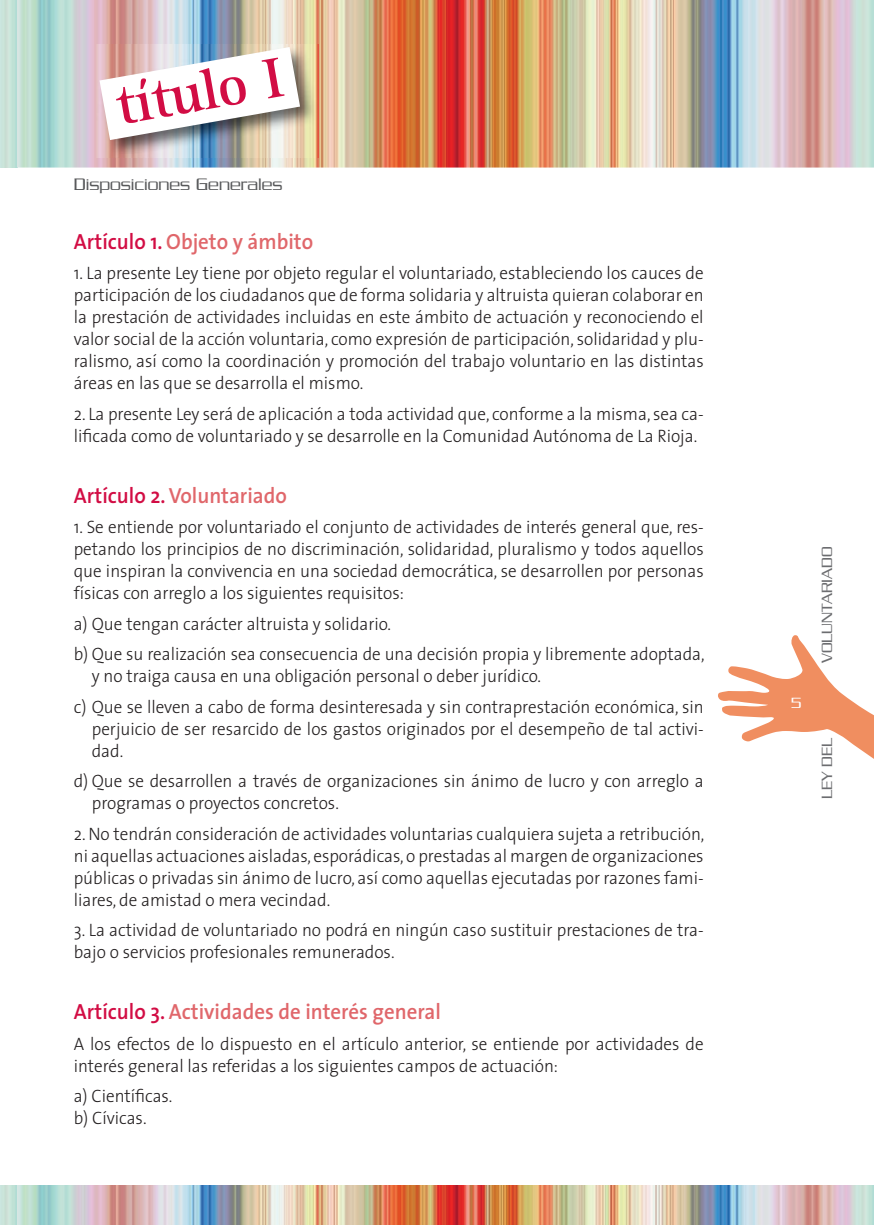
<style>
.page{position:relative;width:874px;height:1225px;background:#fff}
.page>*{position:absolute;margin:0;border:0;box-sizing:border-box;transform-origin:0 0}
.t1{font:700 58px "Rotis Serif Std";color:#d20d44}
.t2{font:600 22px "The Sans";color:#e0676b;scale:.95 1}
.t3{font:300 18px/22px "The Sans";color:#231f20;scale:.95 1}
.t4{font:300 18px "Serpentine Std";color:#57585a}
.t5{font:300 16px "Serpentine Std";color:#6c6d70}
.t6{font:300 16px "Serpentine Std";color:#fff}
.s1{color:#d20d44}
</style>
<div class="page">
<img style="left:0;top:1185px;width:873px;height:40px">
<img style="left:0;top:0;width:873px;height:167px">
<svg style="left:718px;top:635px;width:155px;height:123px"></svg>
<img style="left:97px;top:44px;width:221px;height:113px">
<img style="left:99px;top:47px;width:201px;height:93px">
<h1 class="t1" style="left:110px;top:72px;width:170px;rotate:-10deg">título I</h1>
<p class="t4" style="left:74px;top:175px;width:210px">Disposiciones Generales</p>
<p class="t2" style="left:74px;top:223px;width:253px"><span class="s1">Artículo 1.</span> Objeto y ámbito</p>
<p class="t3" style="left:74px;top:261px;width:664px;text-align:justify">1. La presente Ley tiene por objeto regular el voluntariado, estableciendo los cauces de participación de los ciudadanos que de forma solidaria y altruista quieran colaborar en la prestación de actividades incluidas en este ámbito de actuación y reconociendo el valor social de la acción voluntaria, como expresión de participación, solidaridad y plu&shy;ralismo, así como la coordinación y promoción del trabajo voluntario en las distintas áreas en las que se desarrolla el mismo.</p>
<p class="t3" style="left:74px;top:402px;width:664px">2. La presente Ley será de aplicación a toda actividad que, conforme a la misma, sea ca&shy;lificada como de voluntariado y se desarrolle en la Comunidad Autónoma de La Rioja.</p>
<p class="t2" style="left:74px;top:477px;width:226px"><span class="s1">Artículo 2.</span> Voluntariado</p>
<p class="t3" style="left:74px;top:515px;width:664px;text-align:justify">1. Se entiende por voluntariado el conjunto de actividades de interés general que, res&shy;petando los principios de no discriminación, solidaridad, pluralismo y todos aquellos que inspiran la convivencia en una sociedad democrática, se desarrollen por personas físicas con arreglo a los siguientes requisitos:</p>
<p class="t3" style="left:74px;top:607px;width:665px;line-height:30.6px">a) Que tengan carácter altruista y solidario.<br>b) Que su realización sea consecuencia de una decisión propia y libremente adoptada,</p>
<p class="t3" style="left:74px;top:660px;width:664px;line-height:30.6px;text-indent:18px">y no traiga causa en una obligación personal o deber jurídico.<br>c) Que se lleven a cabo de forma desinteresada y sin contraprestación económica, sin</p>
<p class="t3" style="left:92px;top:717px;width:645px">perjuicio de ser resarcido de los gastos originados por el desempeño de tal activi&shy;dad.</p>
<p class="t3" style="left:92px;top:769px;width:645px;text-indent:-18px">d) Que se desarrollen a través de organizaciones sin ánimo de lucro y con arreglo a programas o proyectos concretos.</p>
<p class="t3" style="left:74px;top:822px;width:665px;text-align:justify">2. No tendrán consideración de actividades voluntarias cualquiera sujeta a retribución, ni aquellas actuaciones aisladas, esporádicas, o prestadas al margen de organizaciones públicas o privadas sin ánimo de lucro, así como aquellas ejecutadas por razones fami&shy;liares, de amistad o mera vecindad.</p>
<p class="t3" style="left:74px;top:918px;width:664px">3. La actividad de voluntariado no podrá en ningún caso sustituir prestaciones de tra&shy;bajo o servicios profesionales remunerados.</p>
<p class="t2" style="left:74px;top:993px;width:387px"><span class="s1">Artículo 3.</span> Actividades de interés general</p>
<p class="t3" style="left:74px;top:1032px;width:664px">A los efectos de lo dispuesto en el artículo anterior, se entiende por actividades de interés general las referidas a los siguientes campos de actuación:</p>
<p class="t3" style="left:74px;top:1084px;width:105px">a) Científicas. b) Cívicas.</p>
<p class="t6" style="left:790px;top:693px;width:12px">5</p>
<p class="t5" style="left:817px;top:663px;width:118px;rotate:-90deg">VOLUNTARIADO</p>
<p class="t5" style="left:817px;top:799px;width:63px;rotate:-90deg">LEY DEL</p>
</div>
